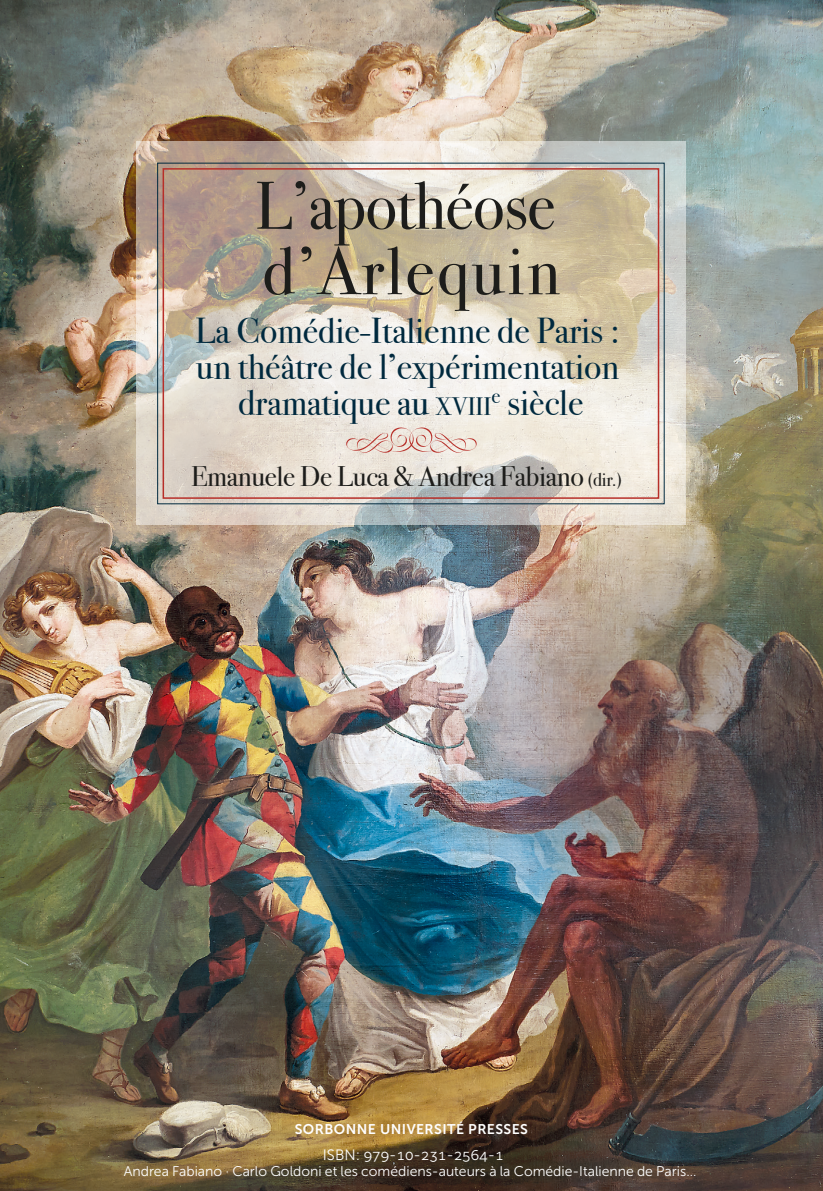
<style>
.page{position:relative;width:823px;height:1191px;background:#fff}
.page>*{position:absolute;margin:0;border:0;box-sizing:border-box;transform-origin:0 0}
.t1{font:67.6px/65.4px "Bodoni Svty Two ITCTT";letter-spacing:-.01em;color:#1d1d1b}
.t2{font:36px/36px "Bodoni Svty Two ITCTT";color:#00293e;text-align:center}
.t3{font:28.2px "Bodoni Svty Two ITCTT";letter-spacing:-.01em;color:#1d1d1b}
.t4{font:15px "Museo Sans 300";color:#fff}
.t5{font:14px "Museo Sans 300";color:#fff}
.t6{font:14px "Museo Sans 700";letter-spacing:.03em;color:#fff}
.s1{font-size:25.2px}
.s2{font-size:18.8px}
</style>
<div class="page">
<img style="left:0;top:0;width:822px;height:1191px">
<svg style="left:136px;top:142px;width:549px;height:383px;background:#d5ccbd"></svg>
<div style="left:162px;top:168px;width:497px;height:331px;border:2px solid #b72f29"></div>
<svg style="left:346px;top:427px;width:130px;height:26px;background:#ede7dd"></svg>
<h1 class="t1" style="left:255px;top:166px;width:306px">L’apothéose d’Arlequin</h1>
<p class="t2" style="left:195px;top:308px;width:426px">La Comédie-Italienne de Paris : un théâtre de l’expérimentation dramatique au <span class="s1">XVIII</span><sup>e</sup> siècle</p>
<p class="t3" style="left:191px;top:453px;width:432px">Emanuele De Luca &amp; Andrea Fabiano <span class="s2">(dir.)</span></p>
<p class="t6" style="left:294px;top:1121px;width:234px">SORBONNE UNIVERSITÉ PRESSES</p>
<p class="t4" style="left:322px;top:1146px;width:182px">ISBN : 979-10-231-2564-1</p>
<p class="t5" style="left:124px;top:1163px;width:573px">Andrea Fabiano · Carlo Goldoni et les comédiens-auteurs à la Comédie-Italienne de Paris…</p>
</div>
